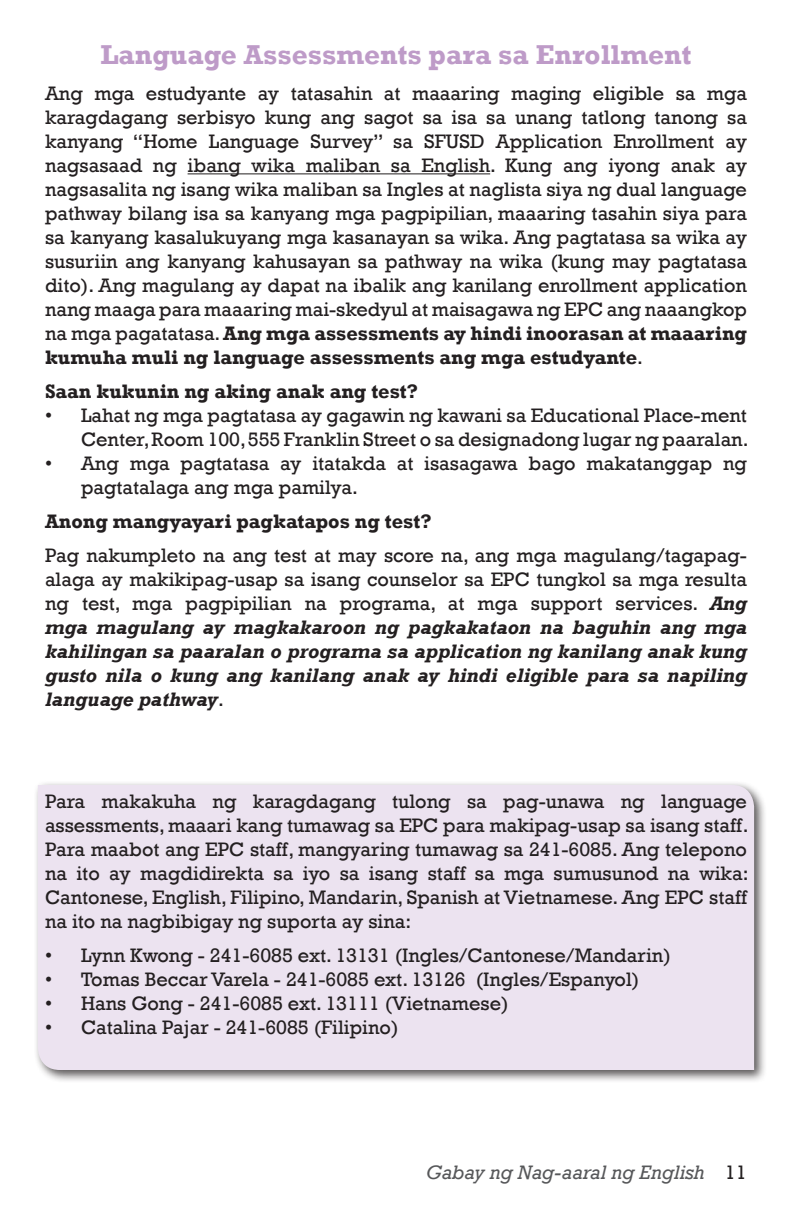
<style>
.page{position:relative;width:792px;height:1224px;background:#fff}
.page>*{position:absolute;margin:0;border:0;box-sizing:border-box;transform-origin:0 0}
.t1{font:700 28px "Rockwell";color:#be9bc8}
.t2{font:20px/24px "Rockwell";color:#231f20;text-align:justify}
.t3{font:italic 700 20px/24px "Rockwell";color:#231f20;text-align:justify}
.t4{font:700 20px "Rockwell";color:#231f20}
.t5{font:italic 20px "Rockwell";color:#57585a}
.s1{font-weight:700}
.s2{font-weight:400;font-style:normal}
.s3{font-style:normal;color:#231f20}
</style>
<div class="page">
<div style="left:34px;top:781px;width:733px;height:302px;background:#231f20;opacity:.75"></div>
<div style="left:38px;top:785px;width:716px;height:285px;background:#ece3f0"></div>
<hr style="left:188px;top:173px;width:302px;height:1px;background:#231f20">
<h1 class="t1" style="left:101px;top:38px;width:592px">Language Assessments para sa Enrollment</h1>
<p class="t2" style="left:45px;top:82px;width:704px">Ang mga estudyante ay tatasahin at maaaring maging eligible sa mga karagdagang serbisyo kung ang sagot sa isa sa unang tatlong tanong sa kanyang “Home Language Survey” sa SFUSD Application Enrollment ay nagsasaad ng ibang wika maliban sa English. Kung ang iyong anak ay nagsasalita ng isang wika maliban sa Ingles at naglista siya ng dual language pathway bilang isa sa kanyang mga pagpipilian, maaaring tasahin siya para sa kanyang kasalukuyang mga kasanayan sa wika. Ang pagtatasa sa wika ay susuriin ang kanyang kahusayan sa pathway na wika (kung may pagtatasa dito). Ang magulang ay dapat na ibalik ang kanilang enrollment application nang maaga para maaaring mai-skedyul at maisagawa ng EPC ang naaangkop na mga pagatatasa. <span class="s1">Ang mga assessments ay hindi inoorasan at maaaring kumuha muli ng language assessments ang mga estudyante</span>.</p>
<p class="t4" style="left:45px;top:379px;width:375px">Saan kukunin ng aking anak ang test?</p>
<p class="t2" style="left:45px;top:404px;width:705px;text-align:right">• Lahat ng mga pagtatasa ay gagawin ng kawani sa Educational Place-ment<br>Center, Room 100, 555 Franklin Street o sa designadong lugar ng paaralan.</p>
<p class="t2" style="left:81px;top:452px;width:667px;text-indent:-36px">• Ang mga pagtatasa ay itatakda at isasagawa bago makatanggap ng pagtatalaga ang mga pamilya.</p>
<p class="t4" style="left:45px;top:509px;width:388px">Anong mangyayari pagkatapos ng test?</p>
<p class="t3" style="left:45px;top:544px;width:704px"><span class="s2">Pag nakumpleto na ang test at may score na, ang mga magulang/tagapag&shy;alaga ay makikipag-usap sa isang counselor sa EPC tungkol sa mga resulta ng test, mga pagpipilian na programa, at mga support services.</span> Ang mga magulang ay magkakaroon ng pagkakataon na baguhin ang mga kahilingan sa paaralan o programa sa application ng kanilang anak kung gusto nila o kung ang kanilang anak ay hindi eligible para sa napiling language pathway<span class="s2">.</span></p>
<p class="t2" style="left:45px;top:790px;width:705px">Para makakuha ng karagdagang tulong sa pag-unawa ng language assessments, maaari kang tumawag sa EPC para makipag-usap sa isang staff.<br>Para maabot ang EPC staff, mangyaring tumawag sa 241-6085. Ang telepono na ito ay magdidirekta sa iyo sa isang staff sa mga sumusunod na wika:<br>Cantonese, English, Filipino, Mandarin, Spanish at Vietnamese. Ang EPC staff na ito na nagbibigay ng suporta ay sina:</p>
<p class="t2" style="left:45px;top:944px;width:627px">• Lynn Kwong - 241-6085 ext. 13131 (Ingles/Cantonese/Mandarin)</p>
<p class="t2" style="left:45px;top:968px;width:596px">• Tomas Beccar Varela - 241-6085 ext. 13126 (Ingles/Espanyol)</p>
<p class="t2" style="left:45px;top:992px;width:465px">• Hans Gong - 241-6085 ext. 13111 (Vietnamese)</p>
<p class="t2" style="left:45px;top:1016px;width:355px">• Catalina Pajar - 241-6085 (Filipino)</p>
<p class="t5" style="left:426px;top:1161px;width:322px">Gabay ng Nag-aaral ng English <span class="s3">11</span></p>
</div>
